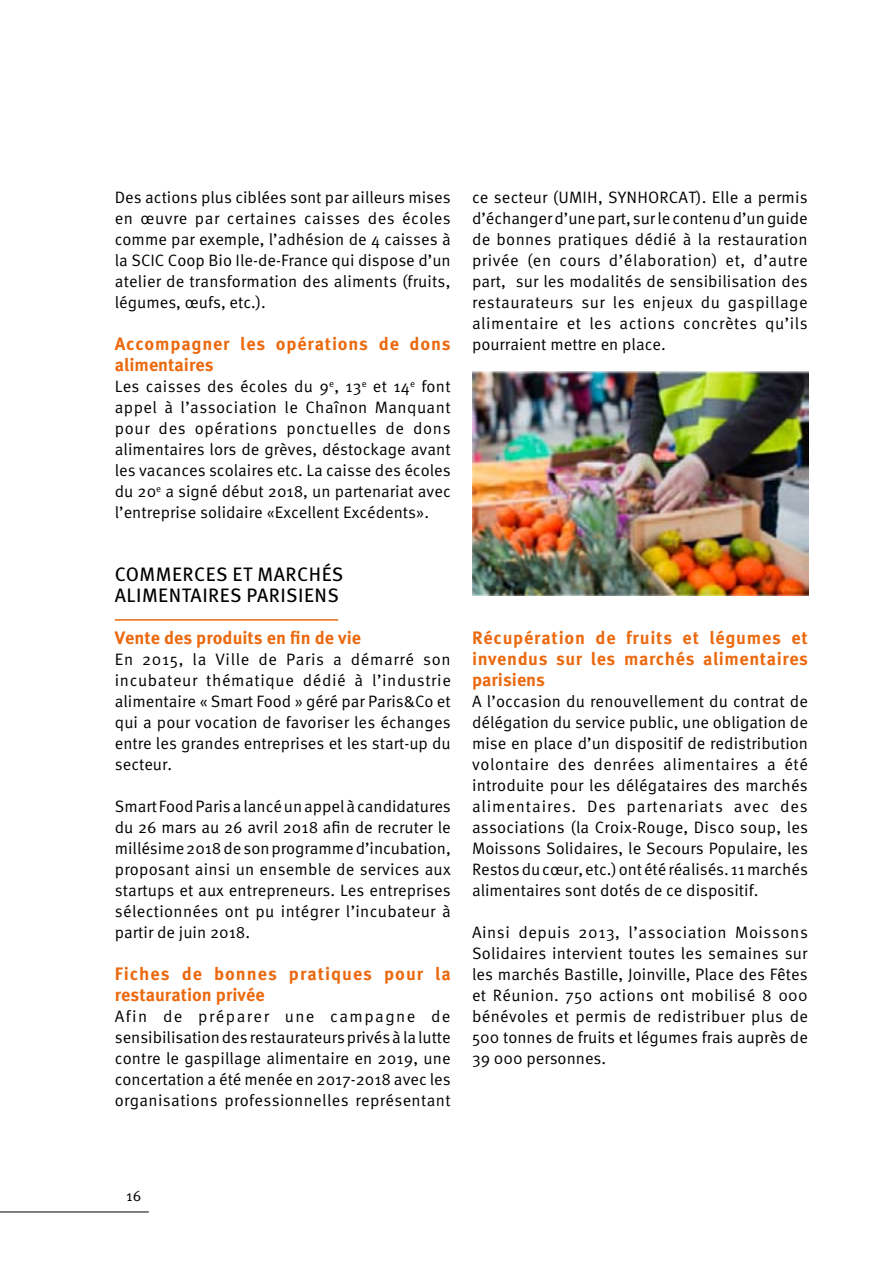
<style>
.page{position:relative;width:893px;height:1263px;background:#fff}
.page>*{position:absolute;margin:0;border:0;box-sizing:border-box;transform-origin:0 0}
.t1{font:19.5px/21px "Meta OT";letter-spacing:.025em;color:#000}
.t2{font:700 18px/21px "Meta OT";letter-spacing:.03em;color:#eb690f}
.t3{font:16.5px/21px "Meta OT Norm";color:#000;text-align:justify}
.t4{font:15px "Meta OT Norm";color:#000}
</style>
<div class="page">
<hr style="left:0;top:1211px;width:149px;height:1px;background:#000">
<hr style="left:115px;top:619px;width:223px;height:2px;background:#eb690f">
<img style="left:472px;top:371px;width:336px;height:225px">
<p class="t3" style="left:115px;top:187px;width:338px">Des actions plus ciblées sont par ailleurs mises en œuvre par certaines caisses des écoles comme par exemple, l’adhésion de 4 caisses à la SCIC Coop Bio Ile-de-France qui dispose d’un atelier de transformation des aliments (fruits, légumes, œufs, etc.).</p>
<p class="t2" style="left:115px;top:333px;width:337px">Accompagner les opérations de dons alimentaires</p>
<p class="t3" style="left:115px;top:376px;width:337px">Les caisses des écoles du 9<sup>e</sup>, 13<sup>e</sup> et 14<sup>e</sup> font appel à l’association le Chaînon Manquant pour des opérations ponctuelles de dons alimentaires lors de grèves, déstockage avant les vacances scolaires etc. La caisse des écoles du 20<sup>e</sup> a signé début 2018, un partenariat avec l’entreprise solidaire «Excellent Excédents».</p>
<p class="t1" style="left:115px;top:564px;width:230px">COMMERCES ET MARCHÉS<br>ALIMENTAIRES PARISIENS</p>
<p class="t2" style="left:115px;top:627px;width:248px">Vente des produits en fin de vie</p>
<p class="t3" style="left:115px;top:649px;width:338px">En 2015, la Ville de Paris a démarré son incubateur thématique dédié à l’industrie alimentaire « Smart Food » géré par Paris&amp;Co et qui a pour vocation de favoriser les échanges entre les grandes entreprises et les start-up du secteur.</p>
<p class="t3" style="left:115px;top:796px;width:338px">Smart Food Paris a lancé un appel à candidatures du 26 mars au 26 avril 2018 afin de recruter le millésime 2018 de son programme d’incubation, proposant ainsi un ensemble de services aux startups et aux entrepreneurs. Les entreprises sélectionnées ont pu intégrer l’incubateur à partir de juin 2018.</p>
<p class="t2" style="left:115px;top:963px;width:338px">Fiches de bonnes pratiques pour la restauration privée</p>
<p class="t3" style="left:115px;top:1006px;width:337px">Afin de préparer une campagne de sensibilisation des restaurateurs privés à la lutte contre le gaspillage alimentaire en 2019, une concertation a été menée en 2017-2018 avec les organisations professionnelles représentant</p>
<p class="t3" style="left:472px;top:187px;width:337px">ce secteur (UMIH, SYNHORCAT). Elle a permis d’échanger d’une part, sur le contenu d’un guide de bonnes pratiques dédié à la restauration privée (en cours d’élaboration) et, d’autre part, sur les modalités de sensibilisation des restaurateurs sur les enjeux du gaspillage alimentaire et les actions concrètes qu’ils pourraient mettre en place.</p>
<p class="t2" style="left:472px;top:627px;width:338px;text-align:justify">Récupération de fruits et légumes et invendus sur les marchés alimentaires parisiens</p>
<p class="t3" style="left:472px;top:691px;width:338px">A l’occasion du renouvellement du contrat de délégation du service public, une obligation de mise en place d’un dispositif de redistribution volontaire des denrées alimentaires a été introduite pour les délégataires des marchés alimentaires. Des partenariats avec des associations (la Croix-Rouge, Disco soup, les Moissons Solidaires, le Secours Populaire, les Restos du cœur, etc.) ont été réalisés. 11 marchés alimentaires sont dotés de ce dispositif.</p>
<p class="t3" style="left:472px;top:922px;width:337px">Ainsi depuis 2013, l’association Moissons Solidaires intervient toutes les semaines sur les marchés Bastille, Joinville, Place des Fêtes et Réunion. 750 actions ont mobilisé 8 000 bénévoles et permis de redistribuer plus de 500 tonnes de fruits et légumes frais auprès de 39 000 personnes.</p>
<p class="t4" style="left:126px;top:1186px;width:17px">16</p>
</div>
